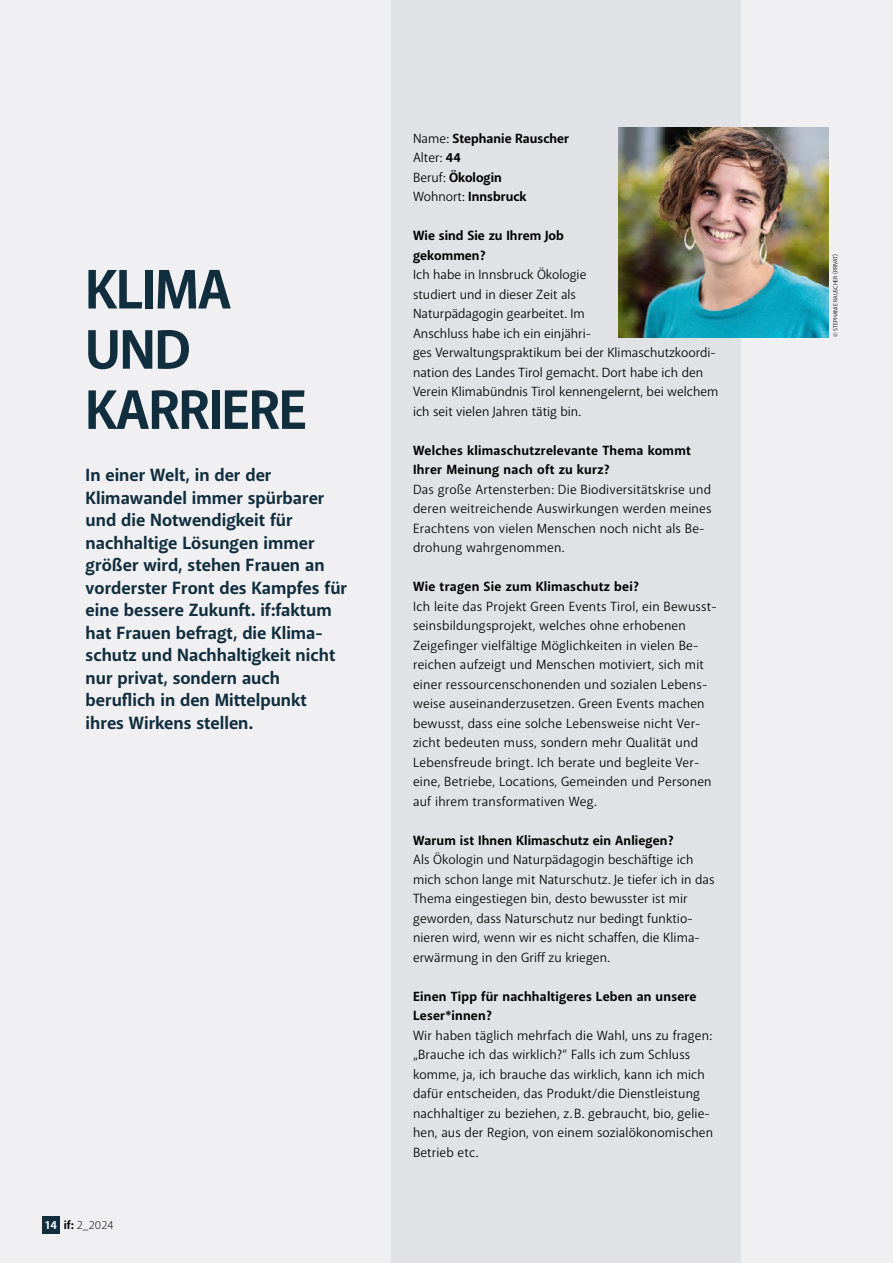
<style>
.page{position:relative;width:893px;height:1263px;background:#f0f0f2}
.page>*{position:absolute;margin:0;border:0;box-sizing:border-box;transform-origin:0 0}
.t1{font:700 56.4px/60.2px "Akagi Pro";letter-spacing:-.025em;color:#112e3e}
.t2{font:700 18px/22.5px "Akagi Pro";color:#112e3e}
.t3{font:13.5px/19.5px "Akagi Pro";letter-spacing:.01em;color:#000}
.Zwiti{font:700 13.5px/19.5px "Akagi Pro";letter-spacing:.015em;color:#000}
.t4{font:300 12px "Akagi Pro";color:#000}
.t5{font:6px "Akagi Pro";color:#000}
.s1{font-weight:700;color:#fff}
.s2{font-weight:700}
.s3{font-weight:400}
</style>
<div class="page">
<div style="left:391px;top:0;width:350px;height:1263px;background:#e1e2e5"></div>
<div style="left:43px;top:1216px;width:17px;height:17px;background:#112e3e"></div>
<img style="left:619px;top:128px;width:209px;height:209px">
<p class="t1" style="left:85px;top:261px;width:224px">KLIMA<br>UND<br>KARRIERE</p>
<p class="t2" style="left:86px;top:464px;width:263px">In einer Welt, in der der<br>Klimawandel immer spürbarer und die Notwendigkeit für nachhaltige Lösungen immer größer wird, stehen Frauen an vorderster Front des Kampfes für eine bessere Zukunft. if:faktum hat Frauen befragt, die Klima&shy;schutz und Nachhaltigkeit nicht nur privat, sondern auch beruflich in den Mittelpunkt ihres Wirkens stellen.</p>
<p class="t4" style="left:45px;top:1218px;width:70px"><span class="s1">14</span> <span class="s2">if:</span> 2_2024</p>
<p class="Zwiti" style="left:413px;top:129px;width:158px"><span class="s3">Name:</span> Stephanie Rauscher</p>
<p class="t3" style="left:413px;top:148px;width:49px">Alter: <span class="s2">44</span></p>
<p class="Zwiti" style="left:413px;top:168px;width:90px"><span class="s3">Beruf:</span> Ökologin</p>
<p class="Zwiti" style="left:413px;top:187px;width:115px"><span class="s3">Wohnort:</span> Innsbruck</p>
<p class="Zwiti" style="left:413px;top:226px;width:152px">Wie sind Sie zu Ihrem Job gekommen?</p>
<p class="t3" style="left:413px;top:265px;width:307px">Ich habe in Innsbruck Ökologie<br>studiert und in dieser Zeit als<br>Naturpädagogin gearbeitet. Im<br>Anschluss habe ich ein einjähri-<br>ges Verwaltungspraktikum bei der Klimaschutzkoordi&shy;nation des Landes Tirol gemacht. Dort habe ich den Verein Klimabündnis Tirol kennengelernt, bei welchem ich seit vielen Jahren tätig bin.</p>
<p class="Zwiti" style="left:413px;top:440px;width:279px">Welches klimaschutzrelevante Thema kommt<br>Ihrer Meinung nach oft zu kurz?</p>
<p class="t3" style="left:413px;top:479px;width:300px">Das große Artensterben: Die Biodiversitätskrise und deren weitreichende Auswirkungen werden meines Erachtens von vielen Menschen noch nicht als Be&shy;drohung wahrgenommen.</p>
<p class="Zwiti" style="left:413px;top:577px;width:227px">Wie tragen Sie zum Klimaschutz bei?</p>
<p class="t3" style="left:413px;top:596px;width:305px">Ich leite das Projekt Green Events Tirol, ein Bewusst&shy;seinsbildungsprojekt, welches ohne erhobenen Zeigefinger vielfältige Möglichkeiten in vielen Be&shy;reichen aufzeigt und Menschen motiviert, sich mit einer ressourcenschonenden und sozialen Lebens&shy;weise auseinanderzusetzen. Green Events machen bewusst, dass eine solche Lebensweise nicht Ver&shy;zicht bedeuten muss, sondern mehr Qualität und Lebensfreude bringt. Ich berate und begleite Ver&shy;eine, Betriebe, Locations, Gemeinden und Personen auf ihrem transformativen Weg.</p>
<p class="Zwiti" style="left:413px;top:830px;width:262px">Warum ist Ihnen Klimaschutz ein Anliegen?</p>
<p class="t3" style="left:413px;top:850px;width:303px">Als Ökologin und Naturpädagogin beschäftige ich mich schon lange mit Naturschutz. Je tiefer ich in das Thema eingestiegen bin, desto bewusster ist mir geworden, dass Naturschutz nur bedingt funktio&shy;nieren wird, wenn wir es nicht schaffen, die Klima-- erwärmung in den Griff zu kriegen.</p>
<p class="Zwiti" style="left:413px;top:987px;width:285px">Einen Tipp für nachhaltigeres Leben an unsere<br>Leser*innen?</p>
<p class="t3" style="left:413px;top:1025px;width:302px">Wir haben täglich mehrfach die Wahl, uns zu fragen: „Brauche ich das wirklich?“ Falls ich zum Schluss komme, ja, ich brauche das wirklich, kann ich mich dafür entscheiden, das Produkt/die Dienstleistung nachhaltiger zu beziehen, z. B. gebraucht, bio, gelie&shy;hen, aus der Region, von einem sozialökonomischen Betrieb etc.</p>
<p class="t5" style="left:832px;top:337px;width:84px;rotate:-90deg">© STEPHANIE RAUSCHER (PRIVAT)</p>
</div>
